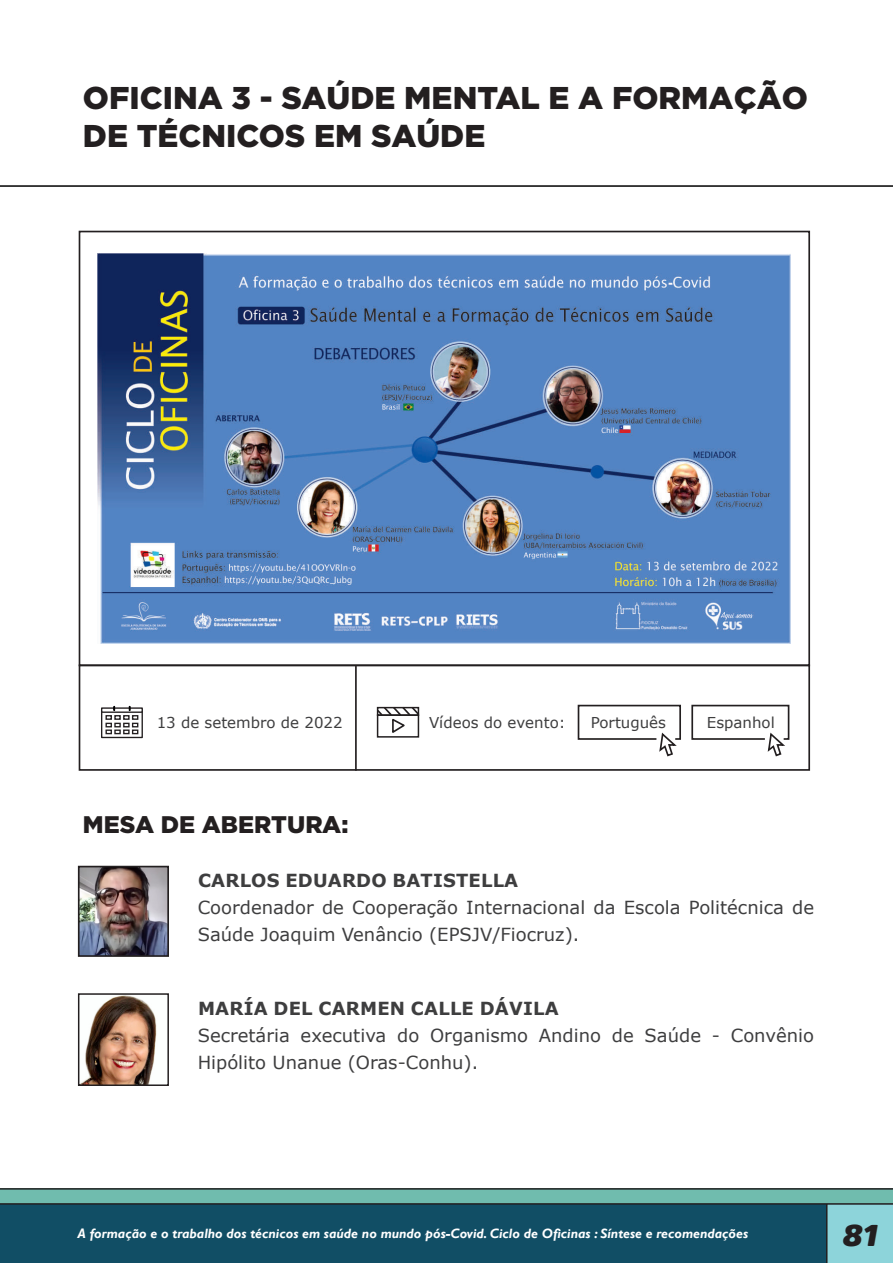
<style>
.page{position:relative;width:893px;height:1263px;background:#fff}
.page>*{position:absolute;margin:0;border:0;box-sizing:border-box;transform-origin:0 0}
._2_parágrafo{font:900 31.5px/37.8px "Gotham";color:#231f20}
.t1{font:italic 900 30px "Amsi Pro";color:#231f20}
.Título{font:900 24px "Gotham";color:#231f20}
._2_parágrafo-2{font:18px/27px "Verdana";color:#3e3e3f}
._2_parágrafo-3{font:700 18px "Verdana";letter-spacing:.01em;color:#3e3e3f}
._2_parágrafo-4{font:15px "Verdana";color:#3e3e3f}
.t2{font:italic 700 13.5px "Gill Sans";color:#fff}
</style>
<div class="page">
<svg style="left:0;top:1188px;width:893px;height:75px;background:#2a6776"></svg>
<svg style="left:0;top:185px;width:893px;height:2px;background:#3f3f3f"></svg>
<div style="left:79px;top:664px;width:731px;height:107px;border:2px solid #231f20"></div>
<div style="left:79px;top:231px;width:731px;height:435px;border:2px solid #231f20"></div>
<svg style="left:102px;top:709px;width:40px;height:28px"></svg>
<div style="left:101px;top:708px;width:42px;height:30px;border:1px solid #231f20"></div>
<hr style="left:102px;top:708px;width:40px;height:4px;background:#fff">
<div style="left:101px;top:707px;width:42px;height:6px;border:1px solid #231f20"></div>
<svg style="left:105px;top:705px;width:33px;height:29px"></svg>
<hr style="left:355px;top:666px;width:2px;height:105px;background:#231f20">
<div style="left:377px;top:714px;width:42px;height:24px;border:2px solid #231f20"></div>
<svg style="left:376px;top:706px;width:44px;height:29px"></svg>
<svg style="left:577px;top:704px;width:104px;height:53px"></svg>
<svg style="left:691px;top:704px;width:99px;height:53px"></svg>
<img style="left:98px;top:253px;width:693px;height:390px">
<img style="left:81px;top:869px;width:85px;height:85px">
<div style="left:78px;top:866px;width:91px;height:91px;border:2px solid #231f20"></div>
<img style="left:81px;top:996px;width:76px;height:87px">
<div style="left:78px;top:993px;width:91px;height:93px;border:2px solid #231f20"></div>
<p class="_2_parágrafo" style="left:83px;top:78px;width:726px">OFICINA 3 - SAÚDE MENTAL E A FORMAÇÃO<br>DE TÉCNICOS EM SAÚDE</p>
<p class="_2_parágrafo-4" style="left:157px;top:712px;width:187px">13 de setembro de 2022</p>
<p class="_2_parágrafo-4" style="left:429px;top:712px;width:138px">Vídeos do evento:</p>
<p class="_2_parágrafo-4" style="left:591px;top:712px;width:77px">Português</p>
<p class="_2_parágrafo-4" style="left:707px;top:712px;width:69px">Espanhol</p>
<p class="Título" style="left:83px;top:810px;width:267px">MESA DE ABERTURA:</p>
<p class="_2_parágrafo-3" style="left:198px;top:868px;width:322px">CARLOS EDUARDO BATISTELLA</p>
<p class="_2_parágrafo-2" style="left:198px;top:894px;width:618px">Coordenador de Cooperação Internacional da Escola Politécnica de<br>Saúde Joaquim Venâncio (EPSJV/Fiocruz).</p>
<p class="_2_parágrafo-3" style="left:198px;top:995px;width:362px">MARÍA DEL CARMEN CALLE DÁVILA</p>
<p class="_2_parágrafo-2" style="left:198px;top:1021px;width:618px">Secretária executiva do Organismo Andino de Saúde - Convênio<br>Hipólito Unanue (Oras-Conhu).</p>
<p class="t2" style="left:78px;top:1225px;width:672px">A formação e o trabalho dos técnicos em saúde no mundo pós-Covid. Ciclo de Oficinas : Síntese e recomendações</p>
<h2 class="t1" style="left:842px;top:1214px;width:37px">81</h2>
</div>
